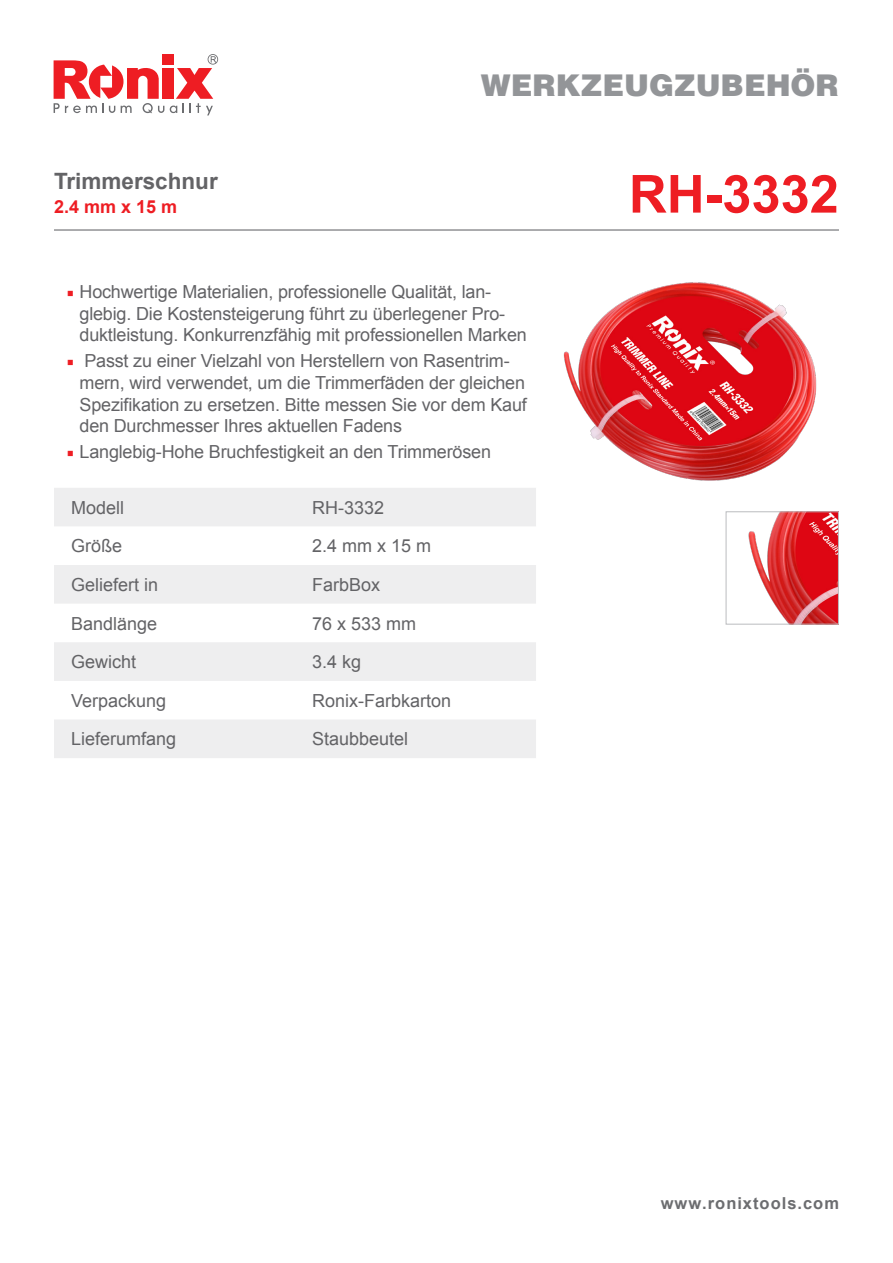
<style>
.page{position:relative;width:893px;height:1263px;background:#fff}
.page>*{position:absolute;margin:0;border:0;box-sizing:border-box;transform-origin:0 0}
.t1{font:700 52.5px "Arial";color:#ee1d23}
.t2{font:900 30px "Helvetica LT";color:#939598}
.t3{font:700 22.5px "Arial";color:#636366}
.t4{font:18px/21.6px "Arial";letter-spacing:-.01em;color:#636366}
.t5{font:700 18px "Arial";color:#ee1d23}
.t6{font:700 16.5px "Arial";letter-spacing:.06em;color:#6c6d70}
.s1{font-family:"Minion Pro";color:#ee1d23}
</style>
<div class="page">
<svg style="left:170px;top:54px;width:48px;height:61px"></svg>
<div style="left:162px;top:68px;width:11px;height:31px;background:#ee1d23"></div>
<svg style="left:54px;top:60px;width:110px;height:53px"></svg>
<div style="left:162px;top:54px;width:11px;height:11px;background:#ee1d23"></div>
<svg style="left:54px;top:488px;width:482px;height:270px;fill:#eeeeef"></svg>
<hr style="left:54px;top:229px;width:785px;height:2px;background:#6c6d70">
<img style="left:563px;top:282px;width:254px;height:198px">
<img style="left:748px;top:513px;width:89px;height:110px">
<div style="left:726px;top:511px;width:113px;height:114px;border:1px solid #bcbdc0"></div>
<p class="t3" style="left:54px;top:166px;width:165px">Trimmerschnur</p>
<p class="t5" style="left:54px;top:195px;width:125px">2.4 mm x 15 m</p>
<h2 class="t2" style="left:481px;top:65px;width:360px">WERKZEUGZUBEHÖR</h2>
<p class="t1" style="left:629px;top:159px;width:212px">RH-3332</p>
<p class="t4" style="left:80px;top:281px;width:449px;text-indent:-13px"><span class="s1">■</span> Hochwertige Materialien, professionelle Qualität, lan&shy;glebig. Die Kostensteigerung führt zu überlegener Pro&shy;duktleistung. Konkurrenzfähig mit professionellen Marken</p>
<p class="t4" style="left:80px;top:350px;width:449px;text-indent:-13px"><span class="s1">■</span> Passt zu einer Vielzahl von Herstellern von Rasentrim&shy;mern, wird verwendet, um die Trimmerfäden der gleichen Spezifikation zu ersetzen. Bitte messen Sie vor dem Kauf den Durchmesser Ihres aktuellen Fadens</p>
<p class="t4" style="left:67px;top:441px;width:426px"><span class="s1">■</span> Langlebig-Hohe Bruchfestigkeit an den Trimmerösen</p>
<p class="t4" style="left:71px;top:497px;width:55px">Modell</p>
<p class="t4" style="left:312px;top:497px;width:74px">RH-3332</p>
<p class="t4" style="left:71px;top:535px;width:53px">Größe</p>
<p class="t4" style="left:312px;top:535px;width:121px">2.4 mm x 15 m</p>
<p class="t4" style="left:71px;top:574px;width:89px">Geliefert in</p>
<p class="t4" style="left:312px;top:574px;width:70px">FarbBox</p>
<p class="t4" style="left:71px;top:612px;width:88px">Bandlänge</p>
<p class="t4" style="left:312px;top:612px;width:106px">76 x 533 mm</p>
<p class="t4" style="left:71px;top:651px;width:67px">Gewicht</p>
<p class="t4" style="left:312px;top:651px;width:51px">3.4 kg</p>
<p class="t4" style="left:71px;top:690px;width:97px">Verpackung</p>
<p class="t4" style="left:312px;top:690px;width:141px">Ronix-Farbkarton</p>
<p class="t4" style="left:71px;top:728px;width:107px">Lieferumfang</p>
<p class="t4" style="left:312px;top:728px;width:98px">Staubbeutel</p>
<p class="t6" style="left:661px;top:1192px;width:180px">www.ronixtools.com</p>
</div>
